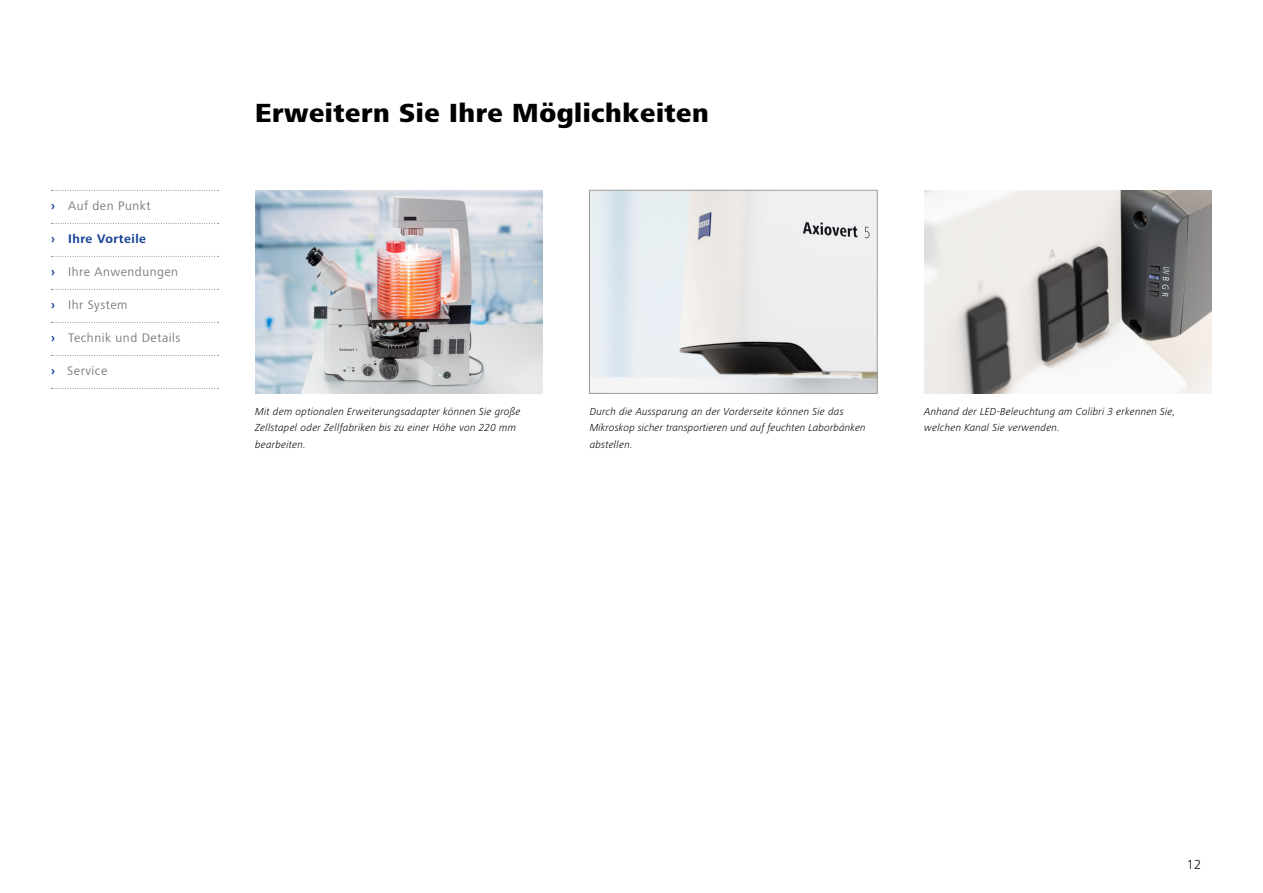
<style>
.page{position:relative;width:1263px;height:893px;background:#fff}
.page>*{position:absolute;margin:0;border:0;box-sizing:border-box;transform-origin:0 0}
.Headline_bold{font:800 27px "ZEISS Frutiger Next W1 G";letter-spacing:.02em;color:#000}
.t1{font:300 13.5px "ZEISS Frutiger Next W1 G";color:#000}
.t2{font:12.75px "ZEISS Frutiger Next W1 G";letter-spacing:.04em;color:#7c7b7b}
.t3{font:700 12.75px "ZEISS Frutiger Next W1 G";letter-spacing:.04em;color:#164194}
.Caption_Light_Italic{font:italic 300 10.5px/16.5px "ZEISS Frutiger Next W1 G";letter-spacing:.02em;color:#000}
.s1{font-weight:700;color:#164194}
</style>
<div class="page">
<img style="left:924px;top:190px;width:288px;height:203px">
<img style="left:255px;top:190px;width:288px;height:203px">
<img style="left:591px;top:192px;width:284px;height:200px">
<div style="left:589px;top:190px;width:288px;height:204px;border:1px solid #9d9d9c"></div>
<svg style="left:51px;top:190px;width:168px;height:1px"></svg>
<svg style="left:51px;top:223px;width:168px;height:1px"></svg>
<svg style="left:51px;top:256px;width:168px;height:1px"></svg>
<svg style="left:51px;top:289px;width:168px;height:1px"></svg>
<svg style="left:51px;top:322px;width:168px;height:1px"></svg>
<svg style="left:51px;top:355px;width:168px;height:1px"></svg>
<svg style="left:51px;top:388px;width:168px;height:1px"></svg>
<p class="t2" style="left:51px;top:197px;width:101px"><span class="s1">›</span> Auf den Punkt</p>
<p class="t3" style="left:51px;top:230px;width:97px">› Ihre Vorteile</p>
<p class="t2" style="left:51px;top:263px;width:129px"><span class="s1">›</span> Ihre Anwendungen</p>
<p class="t2" style="left:51px;top:296px;width:78px"><span class="s1">›</span> Ihr System</p>
<p class="t2" style="left:51px;top:329px;width:131px"><span class="s1">›</span> Technik und Details</p>
<p class="t2" style="left:51px;top:362px;width:58px"><span class="s1">›</span> Service</p>
<p class="Headline_bold" style="left:255px;top:93px;width:455px">Erweitern Sie Ihre Möglichkeiten</p>
<p class="Caption_Light_Italic" style="left:255px;top:403px;width:267px">Mit dem optionalen Erweiterungsadapter können Sie große<br>Zellstapel oder Zellfabriken bis zu einer Höhe von 220 mm bearbeiten.</p>
<p class="Caption_Light_Italic" style="left:590px;top:403px;width:278px">Durch die Aussparung an der Vorderseite können Sie das<br>Mikroskop sicher transportieren und auf feuchten Laborbänken abstellen.</p>
<p class="Caption_Light_Italic" style="left:924px;top:403px;width:253px">Anhand der LED-Beleuchtung am Colibri 3 erkennen Sie, welchen Kanal Sie verwenden.</p>
<p class="t1" style="left:1187px;top:855px;width:16px">12</p>
</div>
